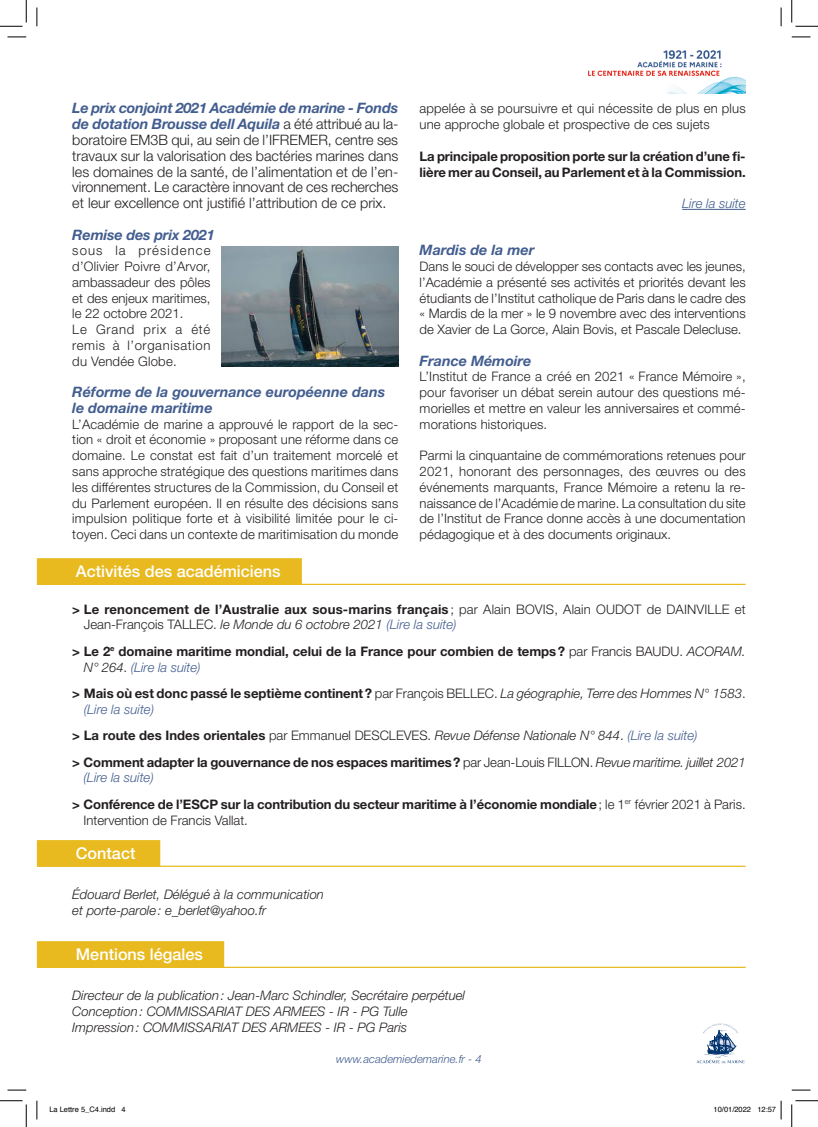
<style>
.page{position:relative;width:818px;height:1127px;background:#fff}
.page>*{position:absolute;margin:0;border:0;box-sizing:border-box;transform-origin:0 0}
._01_Titre_fd_Jaune_E{font:500 16.25px "Helvetica Neue";color:#fff}
._06_Titre_bleu_Itali{font:300 14.38px/15.8px "Helvetica Neue";color:#231f20;text-align:justify}
._06_Titre_bleu_Itali-2{font:italic 700 14.38px/15.8px "Helvetica Neue";color:#425d8f}
._10a_Texte_courant{font:300 13.12px/15.8px "Helvetica Neue";letter-spacing:.005em;color:#231f20;text-align:justify}
._10a_Texte_courant-2{font:700 13.12px/15.8px "Helvetica Neue";letter-spacing:-.005em;color:#231f20}
._10c_Texte_courant_s{font:300 13.12px/15.8px "Helvetica Neue";letter-spacing:.01em;color:#231f20;text-align:justify}
._06_Titre_bleu_Itali-3{font:300 13.12px/15.8px "Helvetica Neue";letter-spacing:.005em;color:#231f20;text-align:justify}
._10c_Texte_courant_s-2{font:italic 300 13.12px "Helvetica Neue";color:#231f20}
._10a_Texte_courant-3{font:italic 300 13.12px "Helvetica Neue";color:#231f20}
.Lire_la_suite{font:italic 300 13.12px "Helvetica Neue";color:#425d8f}
.t1{font:italic 300 11.25px "Helvetica Neue";color:#425d8f}
.t2{font:7.5px "Helvetica";color:#000}
.s1{font-weight:700;font-style:italic;color:#425d8f}
.s2{font-weight:700}
.s3{font-style:italic}
.s4{font-style:italic;color:#425d8f}
.s5{font-weight:300}
.s6{font-weight:300;font-style:italic}
.s7{font-weight:300;font-style:italic;color:#425d8f}
</style>
<div class="page">
<img style="left:589px;top:50px;width:156px;height:43px">
<hr style="left:682px;top:209px;width:64px;height:1px;background:#425d8f">
<div style="left:37px;top:558px;width:265px;height:26px;background:#e8ba20"></div>
<hr style="left:37px;top:583px;width:709px;height:2px;background:#e8ba20">
<div style="left:37px;top:839px;width:123px;height:27px;background:#e8ba20"></div>
<hr style="left:37px;top:865px;width:709px;height:1px;background:#e8ba20">
<div style="left:37px;top:940px;width:187px;height:27px;background:#e8ba20"></div>
<hr style="left:37px;top:966px;width:709px;height:1px;background:#e8ba20">
<img style="left:221px;top:246px;width:177px;height:120px">
<svg style="left:696px;top:1023px;width:49px;height:40px"></svg>
<svg style="left:8px;top:36px;width:18px;height:2px"></svg>
<svg style="left:792px;top:36px;width:18px;height:2px"></svg>
<svg style="left:8px;top:1089px;width:18px;height:1px"></svg>
<svg style="left:792px;top:1089px;width:18px;height:1px"></svg>
<svg style="left:36px;top:8px;width:2px;height:18px"></svg>
<svg style="left:36px;top:1100px;width:2px;height:19px"></svg>
<svg style="left:780px;top:8px;width:2px;height:18px"></svg>
<svg style="left:0;top:0;width:27px;height:27px"></svg>
<svg style="left:0;top:1100px;width:27px;height:26px"></svg>
<svg style="left:791px;top:0;width:27px;height:27px"></svg>
<svg style="left:791px;top:1100px;width:27px;height:26px"></svg>
<svg style="left:780px;top:1100px;width:2px;height:19px"></svg>
<p class="_06_Titre_bleu_Itali" style="left:72px;top:100px;width:328px"><span class="s1">Le prix conjoint 2021 Académie de marine - Fonds de dotation Brousse dell Aquila</span> a été attribué au la&shy;boratoire EM3B qui, au sein de l’IFREMER, centre ses travaux sur la valorisation des bactéries marines dans les domaines de la santé, de l’alimentation et de l’en&shy;vironnement. Le caractère innovant de ces recherches et leur excellence ont justifié l’attribution de ce prix.</p>
<p class="_06_Titre_bleu_Itali-2" style="left:72px;top:226px;width:144px">Remise des prix 2021</p>
<p class="_06_Titre_bleu_Itali-3" style="left:72px;top:242px;width:140px">sous la présidence d’Olivier Poivre d’Arvor, ambassadeur des pôles et des enjeux maritimes, le 22 octobre 2021.</p>
<p class="_06_Titre_bleu_Itali-3" style="left:72px;top:321px;width:140px">Le Grand prix a été remis à l’organisation du Vendée Globe.</p>
<p class="_06_Titre_bleu_Itali-2" style="left:72px;top:384px;width:315px">Réforme de la gouvernance européenne dans le domaine maritime</p>
<p class="_10c_Texte_courant_s" style="left:72px;top:416px;width:328px">L’Académie de marine a approuvé le rapport de la sec&shy;tion « droit et économie » proposant une réforme dans ce domaine. Le constat est fait d’un traitement morcelé et sans approche stratégique des questions maritimes dans les différentes structures de la Commission, du Conseil et du Parlement européen. Il en résulte des décisions sans impulsion politique forte et à visibilité limitée pour le ci&shy;toyen. Ceci dans un contexte de maritimisation du monde</p>
<p class="_10c_Texte_courant_s" style="left:420px;top:101px;width:328px">appelée à se poursuivre et qui nécessite de plus en plus une approche globale et prospective de ces sujets</p>
<p class="_10a_Texte_courant-2" style="left:420px;top:148px;width:328px">La principale proposition porte sur la création d’une fi&shy;lière mer au Conseil, au Parlement et à la Commission.</p>
<p class="Lire_la_suite" style="left:682px;top:195px;width:65px">Lire la suite</p>
<p class="_06_Titre_bleu_Itali-2" style="left:420px;top:242px;width:116px">Mardis de la mer</p>
<p class="_10a_Texte_courant" style="left:420px;top:258px;width:327px">Dans le souci de développer ses contacts avec les jeunes, l’Académie a présenté ses activités et priorités devant les étudiants de l’Institut catholique de Paris dans le cadre des « Mardis de la mer » le 9 novembre avec des interventions de Xavier de La Gorce, Alain Bovis, et Pascale Delecluse.</p>
<p class="_06_Titre_bleu_Itali-2" style="left:420px;top:352px;width:113px">France Mémoire</p>
<p class="_10a_Texte_courant" style="left:420px;top:368px;width:327px">L’Institut de France a créé en 2021 « France Mémoire », pour favoriser un débat serein autour des questions mé&shy;morielles et mettre en valeur les anniversaires et commé&shy;morations historiques.</p>
<p class="_10a_Texte_courant" style="left:420px;top:447px;width:328px">Parmi la cinquantaine de commémorations retenues pour 2021, honorant des personnages, des œuvres ou des événements marquants, France Mémoire a retenu la re&shy;naissance de l’Académie de marine. La consultation du site de l’Institut de France donne accès à une documentation pédagogique et à des documents originaux.</p>
<p class="_01_Titre_fd_Jaune_E" style="left:76px;top:561px;width:206px">Activités des académiciens</p>
<p class="_10a_Texte_courant" style="left:84px;top:600px;width:663px;text-indent:-12px"><span class="s2">&gt; Le renoncement de l’Australie aux sous-marins français</span>; par Alain BOVIS, Alain OUDOT de DAINVILLE et<br>Jean-François TALLEC. <span class="s3">le Monde du 6 octobre 2021</span> <span class="s4">(Lire la suite)</span></p>
<p class="_10a_Texte_courant-2" style="left:84px;top:642px;width:663px;text-indent:-12px">&gt; Le 2<sup>e</sup> domaine maritime mondial, celui de la France pour combien de temps? <span class="s5">par Francis BAUDU.</span> <span class="s6">ACORAM.<br>N° 264</span><span class="s5">.</span> <span class="s7">(Lire la suite)</span></p>
<p class="_10a_Texte_courant-2" style="left:84px;top:685px;width:663px;text-indent:-12px">&gt; Mais où est donc passé le septième continent? <span class="s5">par François BELLEC.</span> <span class="s6">La géographie, Terre des Hommes N° 1583</span><span class="s5">. </span><span class="s7">(Lire la suite)</span></p>
<p class="_10a_Texte_courant-2" style="left:72px;top:727px;width:627px">&gt; La route des Indes orientales <span class="s5">par Emmanuel DESCLEVES.</span> <span class="s6">Revue Défense Nationale N° 844</span><span class="s5">.</span> <span class="s7">(Lire la suite)</span></p>
<p class="_10a_Texte_courant-2" style="left:84px;top:753px;width:663px;text-indent:-11px">&gt; Comment adapter la gouvernance de nos espaces maritimes? <span class="s5">par Jean-Louis FILLON.</span> <span class="s6">Revue maritime. juillet 2021 </span><span class="s7">(Lire la suite)</span></p>
<p class="_10a_Texte_courant-2" style="left:84px;top:795px;width:663px;text-indent:-11px">&gt; Conférence de l’ESCP sur la contribution du secteur maritime à l’économie mondiale<span class="s5">; le 1</span><sup>er</sup> <span class="s5">février 2021 à Paris.<br>Intervention de Francis Vallat.</span></p>
<p class="_01_Titre_fd_Jaune_E" style="left:76px;top:843px;width:61px">Contact</p>
<p class="_10a_Texte_courant-3" style="left:72px;top:886px;width:253px">Édouard Berlet, Délégué à la communication</p>
<p class="_10c_Texte_courant_s-2" style="left:72px;top:902px;width:196px">et porte-parole: e_berlet@yahoo.fr</p>
<p class="_01_Titre_fd_Jaune_E" style="left:76px;top:944px;width:129px">Mentions légales</p>
<p class="_10a_Texte_courant-3" style="left:72px;top:987px;width:394px">Directeur de la publication: Jean-Marc Schindler, Secrétaire perpétuel</p>
<p class="_10c_Texte_courant_s-2" style="left:72px;top:1003px;width:337px">Conception: COMMISSARIAT DES ARMEES - IR - PG Tulle</p>
<p class="_10c_Texte_courant_s-2" style="left:72px;top:1018px;width:336px">Impression: COMMISSARIAT DES ARMEES - IR - PG Paris</p>
<p class="t1" style="left:336px;top:1052px;width:147px">www.academiedemarine.fr - 4</p>
<p class="t2" style="left:49px;top:1103px;width:78px">La Lettre 5_C4.indd 4</p>
<p class="t2" style="left:713px;top:1103px;width:64px">10/01/2022 12:57</p>
</div>
